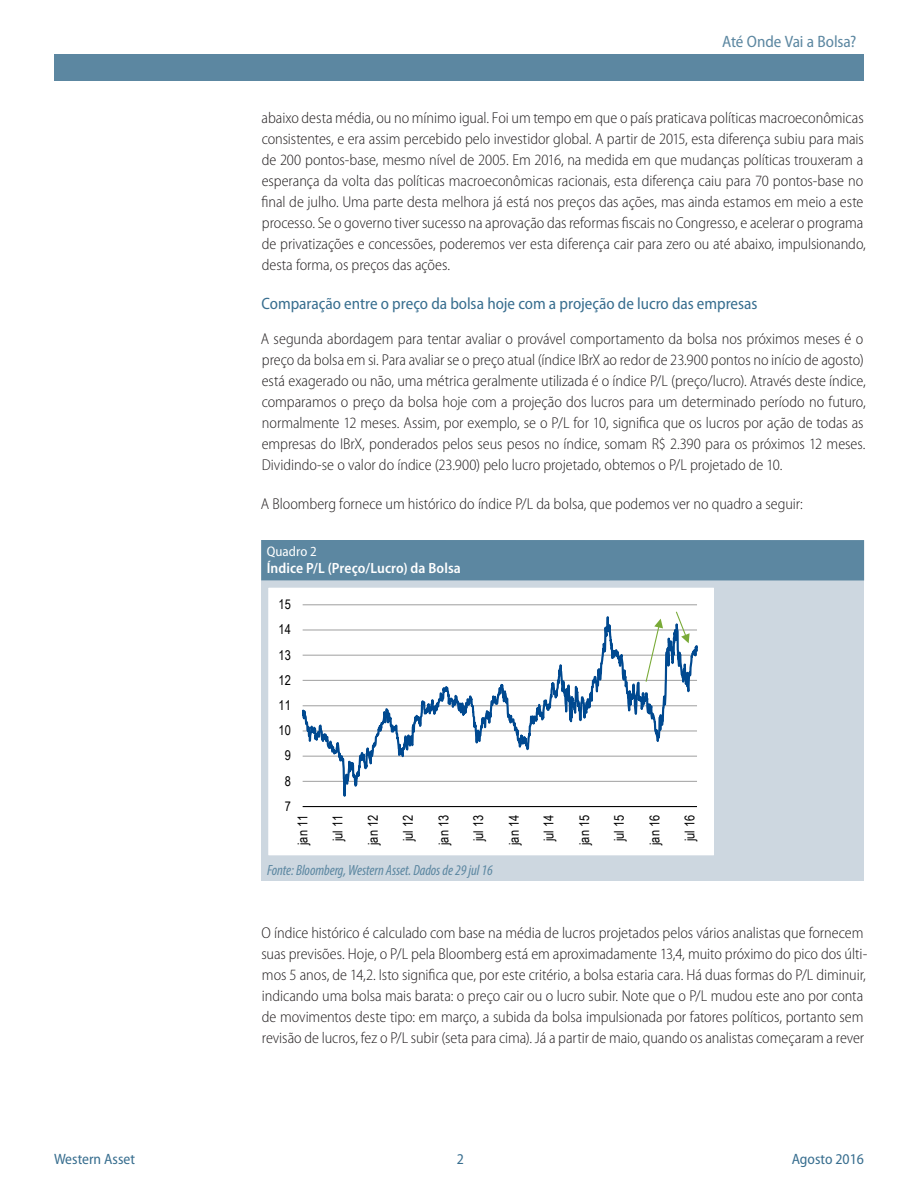
<style>
.page{position:relative;width:918px;height:1188px;background:#fff}
.page>*{position:absolute;margin:0;border:0;box-sizing:border-box;transform-origin:0 0}
.Body_Text{font:semi-condensed 16.5px "Myriad Pro";letter-spacing:-.005em;color:#386e8f}
.t1{font:semi-condensed 16.5px "Myriad Pro";color:#5c87a1}
.Body_Text-2{font:300 semi-condensed 15.75px/21px "Myriad Pro";letter-spacing:-.005em;color:#231f20}
.Page{font:semi-condensed 15px "Myriad Pro";color:#386e8f}
.t2{font:italic condensed 14.85px "Myriad Pro";letter-spacing:-.005em;color:#5c87a1}
.t3{font:600 semi-condensed 14.85px "Myriad Pro";letter-spacing:.01em;color:#fff}
.t4{font:semi-condensed 13.95px "Myriad Pro";letter-spacing:.005em;color:#fff}
.t5{font:13.5px "Arial Narrow";letter-spacing:-.005em;color:#000}
</style>
<div class="page">
<div style="left:54px;top:54px;width:810px;height:27px;background:#5c87a1"></div>
<div style="left:261px;top:540px;width:603px;height:340px;background:#cdd7e0"></div>
<div style="left:261px;top:540px;width:603px;height:40px;background:#5c87a1"></div>
<div style="left:269px;top:588px;width:445px;height:267px;background:#fff"></div>
<svg style="left:303px;top:580px;width:395px;height:228px"></svg>
<p class="t1" style="left:722px;top:32px;width:136px">Até Onde Vai a Bolsa?</p>
<p class="Body_Text-2" style="left:262px;top:108px;width:606px">abaixo desta média, ou no mínimo igual. Foi um tempo em que o país praticava políticas macroeconômicas consistentes, e era assim percebido pelo investidor global. A partir de 2015, esta diferença subiu para mais de 200 pontos-base, mesmo nível de 2005. Em 2016, na medida em que mudanças políticas trouxeram a esperança da volta das políticas macroeconômicas racionais, esta diferença caiu para 70 pontos-base no final de julho. Uma parte desta melhora já está nos preços das ações, mas ainda estamos em meio a este processo. Se o governo tiver sucesso na aprovação das reformas fiscais no Congresso, e acelerar o programa de privatizações e concessões, poderemos ver esta diferença cair para zero ou até abaixo, impulsionando, desta forma, os preços das ações.</p>
<p class="Body_Text" style="left:262px;top:295px;width:497px">Comparação entre o preço da bolsa hoje com a projeção de lucro das empresas</p>
<p class="Body_Text-2" style="left:261px;top:328px;width:607px">A segunda abordagem para tentar avaliar o provável comportamento da bolsa nos próximos meses é o preço da bolsa em si. Para avaliar se o preço atual (índice IBrX ao redor de 23.900 pontos no início de agosto) está exagerado ou não, uma métrica geralmente utilizada é o índice P/L (preço/lucro). Através deste índice, comparamos o preço da bolsa hoje com a projeção dos lucros para um determinado período no futuro, normalmente 12 meses. Assim, por exemplo, se o P/L for 10, significa que os lucros por ação de todas as empresas do IBrX, ponderados pelos seus pesos no índice, somam R$ 2.390 para os próximos 12 meses.<br>Dividindo-se o valor do índice (23.900) pelo lucro projetado, obtemos o P/L projetado de 10.</p>
<p class="Body_Text-2" style="left:261px;top:493px;width:544px">A Bloomberg fornece um histórico do índice P/L da bolsa, que podemos ver no quadro a seguir:</p>
<p class="t4" style="left:267px;top:544px;width:52px">Quadro 2</p>
<p class="t3" style="left:267px;top:560px;width:196px">Índice P/L (Preço/Lucro) da Bolsa</p>
<p class="t5" style="left:279px;top:594px;width:14px">15</p>
<p class="t5" style="left:279px;top:620px;width:14px">14</p>
<p class="t5" style="left:279px;top:645px;width:14px">13</p>
<p class="t5" style="left:279px;top:670px;width:14px">12</p>
<p class="t5" style="left:279px;top:695px;width:14px">11</p>
<p class="t5" style="left:279px;top:721px;width:14px">10</p>
<p class="t5" style="left:285px;top:746px;width:8px">9</p>
<p class="t5" style="left:285px;top:771px;width:8px">8</p>
<p class="t5" style="left:285px;top:796px;width:8px">7</p>
<p class="t5" style="left:293px;top:845px;width:32px;rotate:-90deg">jan 11</p>
<p class="t5" style="left:328px;top:841px;width:28px;rotate:-90deg">jul 11</p>
<p class="t5" style="left:363px;top:845px;width:32px;rotate:-90deg">jan 12</p>
<p class="t5" style="left:398px;top:841px;width:28px;rotate:-90deg">jul 12</p>
<p class="t5" style="left:434px;top:845px;width:32px;rotate:-90deg">jan 13</p>
<p class="t5" style="left:469px;top:841px;width:28px;rotate:-90deg">jul 13</p>
<p class="t5" style="left:504px;top:845px;width:32px;rotate:-90deg">jan 14</p>
<p class="t5" style="left:539px;top:841px;width:28px;rotate:-90deg">jul 14</p>
<p class="t5" style="left:574px;top:845px;width:32px;rotate:-90deg">jan 15</p>
<p class="t5" style="left:609px;top:841px;width:28px;rotate:-90deg">jul 15</p>
<p class="t5" style="left:645px;top:845px;width:32px;rotate:-90deg">jan 16</p>
<p class="t5" style="left:680px;top:841px;width:28px;rotate:-90deg">jul 16</p>
<p class="t2" style="left:267px;top:861px;width:227px">Fonte: Bloomberg, Western Asset. Dados de 29 jul 16</p>
<p class="Body_Text-2" style="left:261px;top:922px;width:607px">O índice histórico é calculado com base na média de lucros projetados pelos vários analistas que fornecem suas previsões. Hoje, o P/L pela Bloomberg está em aproximadamente 13,4, muito próximo do pico dos últi&shy;mos 5 anos, de 14,2. Isto significa que, por este critério, a bolsa estaria cara. Há duas formas do P/L diminuir, indicando uma bolsa mais barata: o preço cair ou o lucro subir. Note que o P/L mudou este ano por conta de movimentos deste tipo: em março, a subida da bolsa impulsionada por fatores políticos, portanto sem revisão de lucros, fez o P/L subir (seta para cima). Já a partir de maio, quando os analistas começaram a rever</p>
<p class="Page" style="left:54px;top:1151px;width:83px">Western Asset</p>
<p class="Page" style="left:792px;top:1151px;width:74px">Agosto 2016</p>
<p class="Page" style="left:457px;top:1151px;width:9px">2</p>
</div>
